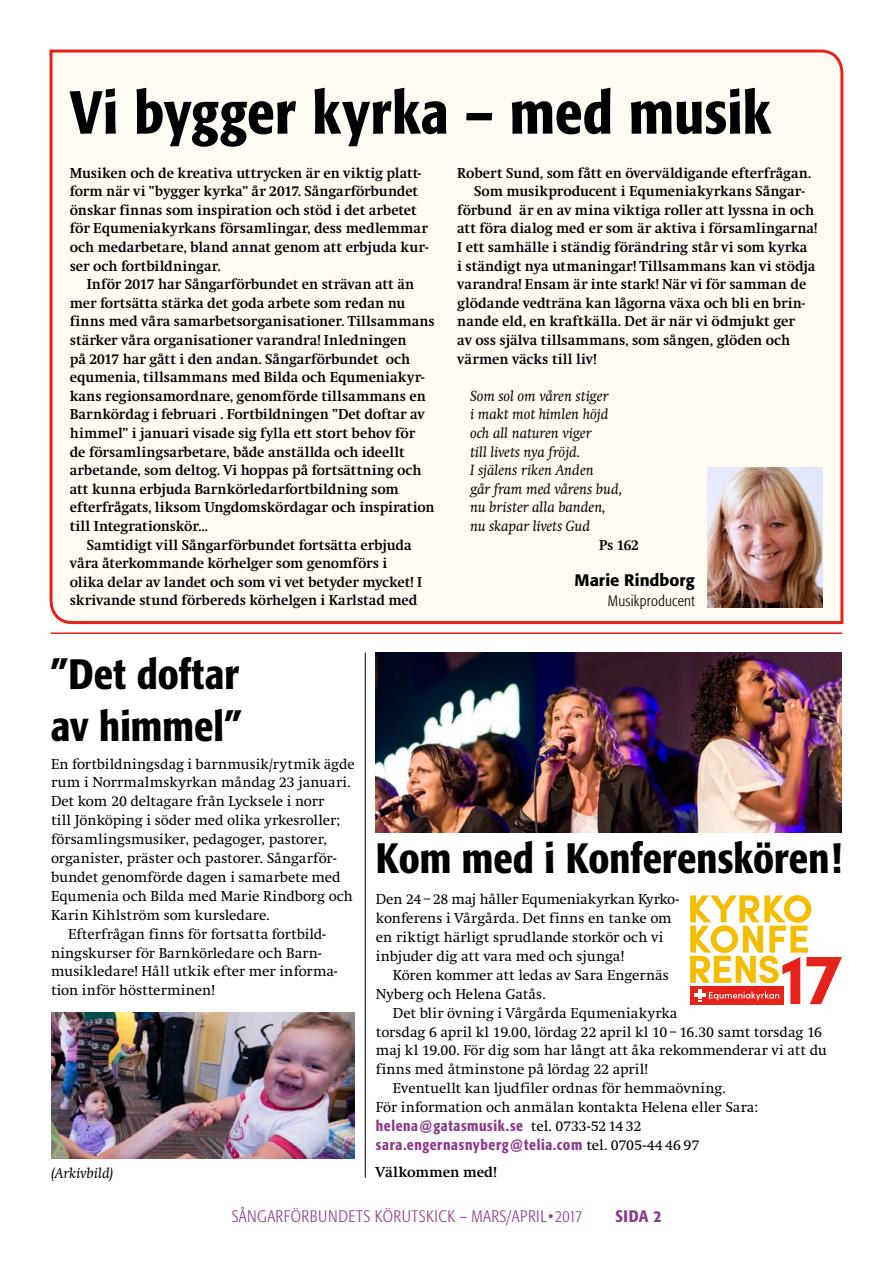
<style>
.page{position:relative;width:893px;height:1263px;background:#fff}
.page>*{position:absolute;margin:0;border:0;box-sizing:border-box;transform-origin:0 0}
.t1{font:500 condensed 60px "Formata";letter-spacing:.005em;color:#000}
.t2{font:500 condensed 42px/52.1px "Formata";color:#000}
.t3{font:300 condensed 16.5px "Formata";letter-spacing:.03em;color:#8c3c8d}
.t4{font:500 16.5px "Formata";color:#000}
.t5{font:500 condensed 16.5px "Formata";color:#8c3c8d}
.t6{font:italic 15.3px/18.6px "Swift EF";color:#000}
.t7{font:700 15px/18.6px "Swift EF";color:#000}
.t8{font:15px/18.9px "Swift EF";color:#000}
.t9{font:500 condensed 15px/18.9px "Formata";letter-spacing:.04em;color:#8c3c8d}
.t10{font:300 condensed 15px "Formata";letter-spacing:.015em;color:#000}
.t11{font:italic 15px "Swift EF";letter-spacing:-.005em;color:#000}
.s1{font-family:"Swift EF";font-weight:400;font-stretch:normal;color:#000}
</style>
<div class="page">
<div style="left:49px;top:49px;width:795px;height:576px;background:#fffbf2"></div>
<hr style="left:51px;top:632px;width:791px;height:2px;background:#e5231b">
<img style="left:708px;top:467px;width:114px;height:140px">
<svg style="left:690px;top:895px;width:152px;height:109px"></svg>
<img style="left:376px;top:653px;width:466px;height:179px">
<img style="left:51px;top:1012px;width:304px;height:146px">
<hr style="left:365px;top:653px;width:1px;height:525px;background:#000">
<h1 class="t1" style="left:70px;top:76px;width:703px">Vi bygger kyrka – med musik</h1>
<p class="t7" style="left:70px;top:164px;width:360px">Musiken och de kreativa uttrycken är en viktig platt&shy;form när vi ”bygger kyrka” år 2017. Sångarförbundet önskar finnas som inspiration och stöd i det arbetet för Equmeniakyrkans församlingar, dess medlemmar och medarbetare, bland annat genom att erbjuda kur&shy;ser och fortbildningar.</p>
<p class="t7" style="left:87px;top:275px;width:329px">Inför 2017 har Sångarförbundet en strävan att än</p>
<p class="t7" style="left:70px;top:294px;width:337px">mer fortsätta stärka det goda arbete som redan nu</p>
<p class="t7" style="left:70px;top:312px;width:367px">finns med våra samarbetsorganisationer. Tillsammans</p>
<p class="t7" style="left:70px;top:331px;width:338px">stärker våra organisationer varandra! Inledningen</p>
<p class="t7" style="left:70px;top:350px;width:342px">på 2017 har gått i den andan. Sångarförbundet och</p>
<p class="t7" style="left:70px;top:368px;width:356px">equmenia, tillsammans med Bilda och Equmeniakyr-</p>
<p class="t7" style="left:70px;top:387px;width:358px">kans regionsamordnare, genomförde tillsammans en</p>
<p class="t7" style="left:70px;top:405px;width:356px">Barnkördag i februari . Fortbildningen ”Det doftar av</p>
<p class="t7" style="left:70px;top:424px;width:347px">himmel” i januari visade sig fylla ett stort behov för</p>
<p class="t7" style="left:70px;top:443px;width:336px">de församlingsarbetare, både anställda och ideellt</p>
<p class="t7" style="left:70px;top:461px;width:353px">arbetande, som deltog. Vi hoppas på fortsättning och</p>
<p class="t7" style="left:70px;top:480px;width:330px">att kunna erbjuda Barnkörledarfortbildning som</p>
<p class="t7" style="left:70px;top:498px;width:366px">efterfrågats, liksom Ungdomskördagar och inspiration</p>
<p class="t7" style="left:70px;top:517px;width:139px">till Integrationskör…</p>
<p class="t7" style="left:87px;top:536px;width:327px">Samtidigt vill Sångarförbundet fortsätta erbjuda</p>
<p class="t7" style="left:70px;top:554px;width:319px">våra återkommande körhelger som genomförs i</p>
<p class="t7" style="left:70px;top:573px;width:354px">olika delar av landet och som vi vet betyder mycket! I</p>
<p class="t7" style="left:70px;top:591px;width:349px">skrivande stund förbereds körhelgen i Karlstad med</p>
<p class="t7" style="left:457px;top:164px;width:355px">Robert Sund, som fått en överväldigande efterfrågan.</p>
<p class="t7" style="left:474px;top:182px;width:332px">Som musikproducent i Equmeniakyrkans Sångar-</p>
<p class="t7" style="left:457px;top:201px;width:358px">förbund är en av mina viktiga roller att lyssna in och</p>
<p class="t7" style="left:457px;top:219px;width:361px">att föra dialog med er som är aktiva i församlingarna!</p>
<p class="t7" style="left:457px;top:238px;width:352px">I ett samhälle i ständig förändring står vi som kyrka</p>
<p class="t7" style="left:457px;top:257px;width:360px">i ständigt nya utmaningar! Tillsammans kan vi stödja</p>
<p class="t7" style="left:457px;top:275px;width:350px">varandra! Ensam är inte stark! När vi för samman de</p>
<p class="t7" style="left:457px;top:294px;width:350px">glödande vedträna kan lågorna växa och bli en brin-</p>
<p class="t7" style="left:457px;top:312px;width:339px">nande eld, en kraftkälla. Det är när vi ödmjukt ger</p>
<p class="t7" style="left:457px;top:331px;width:334px">av oss själva tillsammans, som sången, glöden och</p>
<p class="t7" style="left:457px;top:350px;width:141px">värmen väcks till liv!</p>
<p class="t6" style="left:470px;top:387px;width:154px">Som sol om våren stiger<br>i makt mot himlen höjd och all naturen viger<br>till livets nya fröjd.<br>I själens riken Anden<br>går fram med vårens bud, nu brister alla banden, nu skapar livets Gud</p>
<p class="t7" style="left:599px;top:536px;width:41px">Ps 162</p>
<p class="t4" style="left:574px;top:570px;width:122px">Marie Rindborg</p>
<p class="t10" style="left:608px;top:592px;width:88px">Musikproducent</p>
<h2 class="t2" style="left:51px;top:648px;width:193px">”Det doftar av himmel”</h2>
<p class="t8" style="left:51px;top:754px;width:305px">En fortbildningsdag i barnmusik/rytmik ägde</p>
<p class="t8" style="left:51px;top:773px;width:301px">rum i Norrmalmskyrkan måndag 23 januari.</p>
<p class="t8" style="left:51px;top:792px;width:275px">Det kom 20 deltagare från Lycksele i norr</p>
<p class="t8" style="left:51px;top:811px;width:291px">till Jönköping i söder med olika yrkesroller;</p>
<p class="t8" style="left:51px;top:830px;width:278px">församlingsmusiker, pedagoger, pastorer,</p>
<p class="t8" style="left:51px;top:849px;width:287px">organister, präster och pastorer. Sångarför-</p>
<p class="t8" style="left:51px;top:868px;width:291px">bundet genomförde dagen i samarbete med</p>
<p class="t8" style="left:51px;top:887px;width:304px">Equmenia och Bilda med Marie Rindborg och</p>
<p class="t8" style="left:51px;top:906px;width:220px">Karin Kihlström som kursledare.</p>
<p class="t8" style="left:68px;top:925px;width:259px">Efterfrågan finns för fortsatta fortbild-</p>
<p class="t8" style="left:51px;top:943px;width:272px">ningskurser för Barnkörledare och Barn-</p>
<p class="t8" style="left:51px;top:962px;width:288px">musikledare! Håll utkik efter mer informa-</p>
<p class="t8" style="left:51px;top:981px;width:165px">tion inför höstterminen!</p>
<p class="t11" style="left:51px;top:1165px;width:64px">(Arkivbild)</p>
<h2 class="t2" style="left:376px;top:831px;width:467px">Kom med i Konferenskören!</h2>
<p class="t8" style="left:376px;top:890px;width:305px">Den 24–28 maj håller Equmeniakyrkan Kyrko&shy;konferens i Vårgårda. Det finns en tanke om en riktigt härligt sprudlande storkör och vi inbjuder dig att vara med och sjunga!</p>
<p class="t8" style="left:376px;top:966px;width:294px;text-indent:17px">Kören kommer att ledas av Sara Engernäs<br>Nyberg och Helena Gatås.</p>
<p class="t8" style="left:393px;top:1003px;width:286px">Det blir övning i Vårgårda Equmeniakyrka</p>
<p class="t8" style="left:376px;top:1022px;width:448px">torsdag 6 april kl 19.00, lördag 22 april kl 10 – 16.30 samt torsdag 16</p>
<p class="t8" style="left:376px;top:1041px;width:453px">maj kl 19.00. För dig som har långt att åka rekommenderar vi att du</p>
<p class="t8" style="left:376px;top:1060px;width:273px">finns med åtminstone på lördag 22 april!</p>
<p class="t8" style="left:393px;top:1079px;width:334px">Eventuellt kan ljudfiler ordnas för hemmaövning.</p>
<p class="t8" style="left:376px;top:1098px;width:384px">För information och anmälan kontakta Helena eller Sara:</p>
<p class="t9" style="left:376px;top:1116px;width:325px">helena@gatasmusik.se <span class="s1">tel. 0733-52 14 32 </span>sara.engernasnyberg@telia.com <span class="s1">tel. 0705-44 46 97</span></p>
<p class="t7" style="left:376px;top:1163px;width:122px">Välkommen med!</p>
<p class="t3" style="left:232px;top:1206px;width:352px">SÅNGARFÖRBUNDETS KÖRUTSKICK – mars/apri l• 2017</p>
<p class="t5" style="left:615px;top:1206px;width:47px">SIDA 2</p>
</div>
